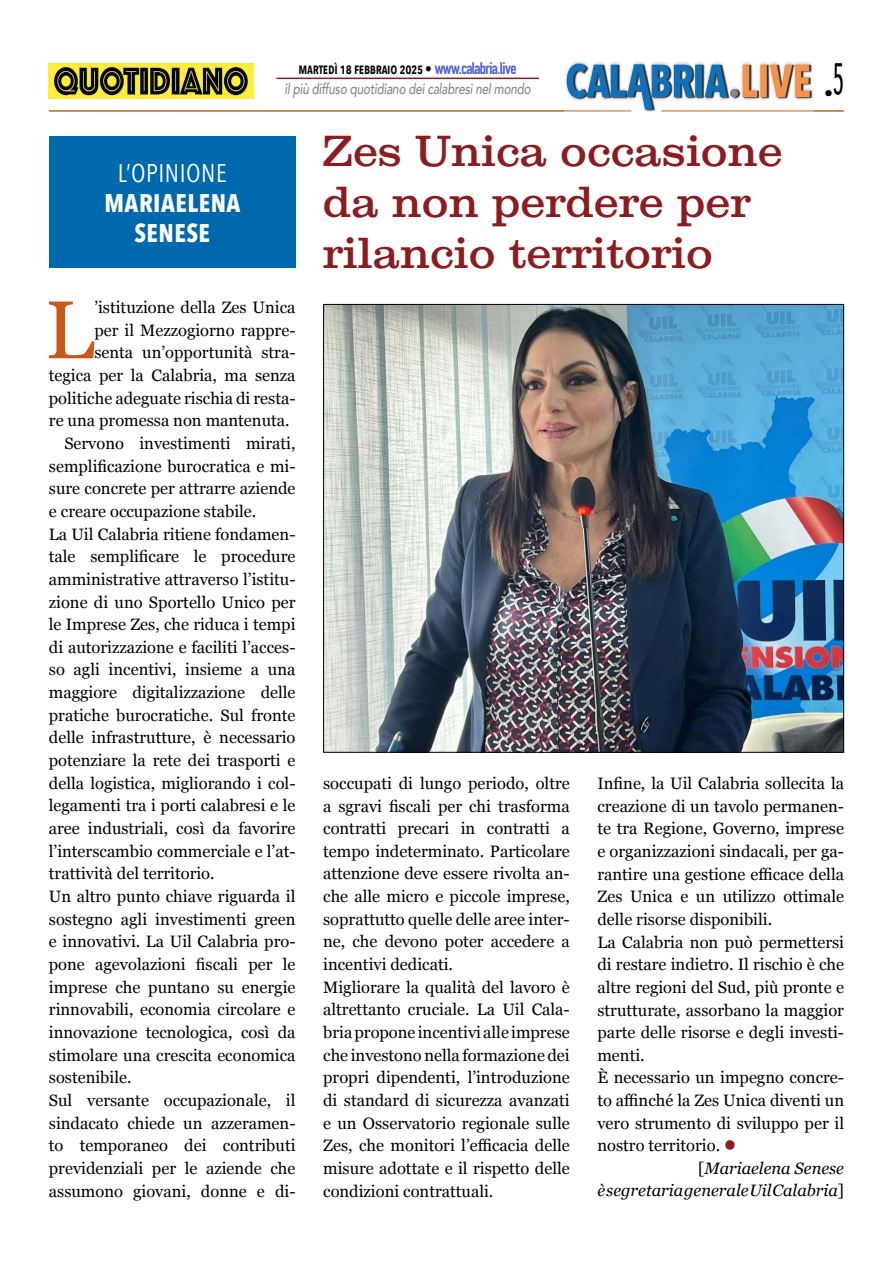
<style>
.page{position:relative;width:893px;height:1263px;background:#fff}
.page>*{position:absolute;margin:0;border:0;box-sizing:border-box;transform-origin:0 0}
.t1{font:81.9px "Georgia";color:#c85a19}
.t2{font:42px/51px "Clarxndon";letter-spacing:.02em;color:#8b1c1f}
.t3{font:700 25.5px/30px "Avenir Next Condensed";letter-spacing:.02em;color:#fff;text-align:center}
.t4{font:25.5px "Avenir Next Condensed";letter-spacing:.02em;color:#fff}
.t5{font:16.5px/22.6px "Georgia";color:#000}
.t6{font:italic 16.5px "Georgia";color:#000}
.t7{font:16.5px "Avenir Next Condensed";color:#000}
.t8{font:italic 500 15px "Avenir";letter-spacing:-.02em;color:#878787;scale:.79 1}
.t9{font:600 15px "Avenir Next Condensed";letter-spacing:-.02em;color:#000;scale:.9 1}
.s1{font-family:"Avenir";font-weight:500}
.s2{font-family:"DIN Condensed";font-weight:700;font-size:16.5px;color:#4f5cd6}
.s3{color:#8b1c1f}
.s4{font-style:normal}
</style>
<div class="page">
<img style="left:565px;top:61px;width:249px;height:51px">
<img style="left:49px;top:64px;width:205px;height:34px">
<hr style="left:276px;top:78px;width:263px;height:1px;background:#8b1c1f">
<img style="left:325px;top:306px;width:517px;height:445px">
<hr style="left:49px;top:111px;width:582px;height:1px;background:#c86419">
<hr style="left:661px;top:111px;width:183px;height:1px;background:#c86419">
<div style="left:49px;top:136px;width:247px;height:132px;background:#0068ad"></div>
<h3 class="t4" style="left:118px;top:151px;width:110px">L’OPINIONE</h3>
<h3 class="t3" style="left:104px;top:187px;width:137px">MARIAELENA<br>SENESE</h3>
<p class="t9" style="left:299px;top:56px;width:244px">martedì 18 febbraio 2025 <span class="s1">•</span> <span class="s2">www.calabria.live</span></p>
<p class="t8" style="left:285px;top:80px;width:313px">il più diffuso quotidiano dei calabresi nel mondo</p>
<h2 class="t2" style="left:323px;top:126px;width:461px">Zes Unica occasione da non perdere per rilancio territorio</h2>
<p class="t7" style="left:824px;top:79px;width:21px">•<sup>5</sup></p>
<h1 class="t1" style="left:45px;top:270px;width:51px">L</h1>
<p class="t5" style="left:94px;top:295px;width:203px">’istituzione della Zes Unica</p>
<p class="t5" style="left:94px;top:318px;width:203px">per il Mezzogiorno rappre-</p>
<p class="t5" style="left:94px;top:341px;width:203px">senta un’opportunità stra-</p>
<p class="t5" style="left:49px;top:363px;width:248px">tegica per la Calabria, ma senza</p>
<p class="t5" style="left:49px;top:386px;width:248px">politiche adeguate rischia di resta-</p>
<p class="t5" style="left:49px;top:409px;width:242px">re una promessa non mantenuta.</p>
<p class="t5" style="left:64px;top:431px;width:233px">Servono investimenti mirati,</p>
<p class="t5" style="left:49px;top:454px;width:248px">semplificazione burocratica e mi-</p>
<p class="t5" style="left:49px;top:476px;width:248px">sure concrete per attrarre aziende</p>
<p class="t5" style="left:49px;top:499px;width:209px">e creare occupazione stabile.</p>
<p class="t5" style="left:49px;top:522px;width:248px">La Uil Calabria ritiene fondamen-</p>
<p class="t5" style="left:49px;top:544px;width:248px">tale semplificare le procedure</p>
<p class="t5" style="left:49px;top:567px;width:248px">amministrative attraverso l’istitu-</p>
<p class="t5" style="left:49px;top:590px;width:248px">zione di uno Sportello Unico per</p>
<p class="t5" style="left:49px;top:612px;width:248px">le Imprese Zes, che riduca i tempi</p>
<p class="t5" style="left:49px;top:635px;width:248px">di autorizzazione e faciliti l’acces-</p>
<p class="t5" style="left:49px;top:658px;width:248px">so agli incentivi, insieme a una</p>
<p class="t5" style="left:49px;top:680px;width:248px">maggiore digitalizzazione delle</p>
<p class="t5" style="left:49px;top:703px;width:248px">pratiche burocratiche. Sul fronte</p>
<p class="t5" style="left:49px;top:726px;width:248px">delle infrastrutture, è necessario</p>
<p class="t5" style="left:49px;top:748px;width:248px">potenziare la rete dei trasporti e</p>
<p class="t5" style="left:49px;top:771px;width:248px">della logistica, migliorando i col-</p>
<p class="t5" style="left:49px;top:794px;width:248px">legamenti tra i porti calabresi e le</p>
<p class="t5" style="left:49px;top:816px;width:248px">aree industriali, così da favorire</p>
<p class="t5" style="left:49px;top:839px;width:248px">l’interscambio commerciale e l’at-</p>
<p class="t5" style="left:49px;top:862px;width:167px">trattività del territorio.</p>
<p class="t5" style="left:49px;top:884px;width:248px">Un altro punto chiave riguarda il</p>
<p class="t5" style="left:49px;top:907px;width:248px">sostegno agli investimenti green</p>
<p class="t5" style="left:49px;top:930px;width:248px">e innovativi. La Uil Calabria pro-</p>
<p class="t5" style="left:49px;top:952px;width:248px">pone agevolazioni fiscali per le</p>
<p class="t5" style="left:49px;top:975px;width:248px">imprese che puntano su energie</p>
<p class="t5" style="left:49px;top:998px;width:248px">rinnovabili, economia circolare e</p>
<p class="t5" style="left:49px;top:1020px;width:248px">innovazione tecnologica, così da</p>
<p class="t5" style="left:49px;top:1043px;width:248px">stimolare una crescita economica</p>
<p class="t5" style="left:49px;top:1065px;width:84px">sostenibile.</p>
<p class="t5" style="left:49px;top:1088px;width:248px">Sul versante occupazionale, il</p>
<p class="t5" style="left:49px;top:1111px;width:248px">sindacato chiede un azzeramen-</p>
<p class="t5" style="left:49px;top:1133px;width:248px">to temporaneo dei contributi</p>
<p class="t5" style="left:49px;top:1156px;width:248px">previdenziali per le aziende che</p>
<p class="t5" style="left:49px;top:1179px;width:248px">assumono giovani, donne e di-</p>
<p class="t5" style="left:323px;top:771px;width:248px">soccupati di lungo periodo, oltre a sgravi fiscali per chi trasforma contratti precari in contratti a tempo indeterminato. Particolare attenzione deve essere rivolta an&shy;che alle micro e piccole imprese, soprattutto quelle delle aree inter&shy;ne, che devono poter accedere a incentivi dedicati.<br>Migliorare la qualità del lavoro è altrettanto cruciale. La Uil Cala&shy;bria propone incentivi alle imprese che investono nella formazione dei propri dipendenti, l’introduzione di standard di sicurezza avanzati e un Osservatorio regionale sulle Zes, che monitori l’efficacia delle misure adottate e il rispetto delle condizioni contrattuali.</p>
<p class="t5" style="left:597px;top:771px;width:248px">Infine, la Uil Calabria sollecita la</p>
<p class="t5" style="left:597px;top:794px;width:248px">creazione di un tavolo permanen-</p>
<p class="t5" style="left:597px;top:816px;width:248px">te tra Regione, Governo, imprese</p>
<p class="t5" style="left:597px;top:839px;width:248px">e organizzazioni sindacali, per ga-</p>
<p class="t5" style="left:597px;top:862px;width:248px">rantire una gestione efficace della</p>
<p class="t5" style="left:597px;top:884px;width:248px">Zes Unica e un utilizzo ottimale</p>
<p class="t5" style="left:597px;top:907px;width:176px">delle risorse disponibili.</p>
<p class="t5" style="left:597px;top:930px;width:248px">La Calabria non può permettersi</p>
<p class="t5" style="left:597px;top:952px;width:248px">di restare indietro. Il rischio è che</p>
<p class="t5" style="left:597px;top:975px;width:248px">altre regioni del Sud, più pronte e</p>
<p class="t5" style="left:597px;top:998px;width:248px">strutturate, assorbano la maggior</p>
<p class="t5" style="left:597px;top:1020px;width:248px">parte delle risorse e degli investi-</p>
<p class="t5" style="left:597px;top:1043px;width:49px">menti.</p>
<p class="t5" style="left:597px;top:1066px;width:248px">È necessario un impegno concre-</p>
<p class="t5" style="left:597px;top:1088px;width:248px">to affinché la Zes Unica diventi un</p>
<p class="t5" style="left:597px;top:1111px;width:248px">vero strumento di sviluppo per il</p>
<p class="t5" style="left:597px;top:1134px;width:140px">nostro territorio. <span class="s3">●</span></p>
<p class="t6" style="left:698px;top:1156px;width:147px"><span class="s4">[</span>Mariaelena Senese</p>
<p class="t6" style="left:597px;top:1179px;width:248px">è segretaria generale Uil Calabria<span class="s4">]</span></p>
</div>
